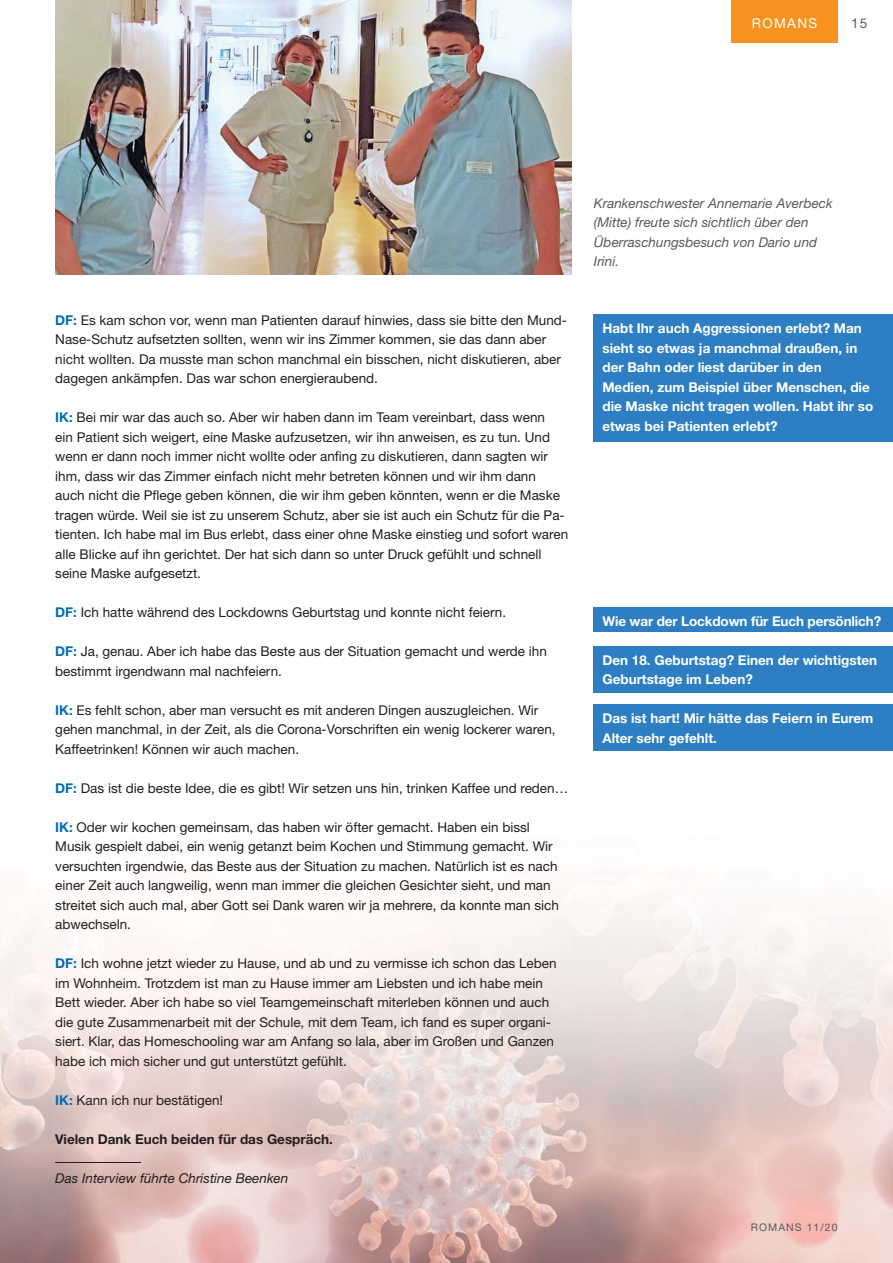
<style>
.page{position:relative;width:893px;height:1263px;background:#fff}
.page>*{position:absolute;margin:0;border:0;box-sizing:border-box;transform-origin:0 0}
.t1{font:13.5px/19.5px "Helvetica Neue";color:#231f20}
.t2{font:700 13.5px/19.5px "Helvetica Neue";color:#fff}
.t3{font:italic 13.5px/19.5px "Helvetica Neue";color:#58595b}
.t4{font:700 13.5px "Helvetica Neue";color:#231f20}
.t5{font:italic 13.5px "Helvetica Neue";color:#231f20}
.t6{font:13.5px "Helvetica Neue";letter-spacing:.1em;color:#fff}
.t7{font:13.5px "Helvetica Neue";color:#58595b}
.t8{font:10.5px "Helvetica Neue";letter-spacing:.1em;color:#58595b}
.s1{font-weight:700;color:#006cb7}
</style>
<div class="page">
<img style="left:0;top:888px;width:893px;height:375px">
<hr style="left:55px;top:1162px;width:85px;height:1px;background:#231f20">
<img style="left:55px;top:0;width:516px;height:275px">
<div style="left:594px;top:314px;width:299px;height:128px;background:#2d7ec2"></div>
<div style="left:594px;top:607px;width:299px;height:24px;background:#2d7ec2"></div>
<div style="left:594px;top:646px;width:299px;height:46px;background:#2d7ec2"></div>
<div style="left:594px;top:704px;width:299px;height:47px;background:#2d7ec2"></div>
<div style="left:731px;top:0;width:107px;height:43px;background:#f7921e"></div>
<p class="t6" style="left:752px;top:18px;width:67px">ROMANS</p>
<p class="t7" style="left:851px;top:18px;width:18px">15</p>
<p class="t1" style="left:55px;top:311px;width:513px"><span class="s1">DF:</span> Es kam schon vor, wenn man Patienten darauf hinwies, dass sie bitte den Mund-Nase-Schutz aufsetzten sollten, wenn wir ins Zimmer kommen, sie das dann aber nicht wollten. Da musste man schon manchmal ein bisschen, nicht diskutieren, aber dagegen ankämpfen. Das war schon energieraubend.</p>
<p class="t1" style="left:55px;top:409px;width:514px"><span class="s1">IK:</span> Bei mir war das auch so. Aber wir haben dann im Team vereinbart, dass wenn<br>ein Patient sich weigert, eine Maske aufzusetzen, wir ihn anweisen, es zu tun. Und wenn er dann noch immer nicht wollte oder anfing zu diskutieren, dann sagten wir ihm, dass wir das Zimmer einfach nicht mehr betreten können und wir ihm dann auch nicht die Pflege geben können, die wir ihm geben könnten, wenn er die Maske tragen würde. Weil sie ist zu unserem Schutz, aber sie ist auch ein Schutz für die Pa&shy;tienten. Ich habe mal im Bus erlebt, dass einer ohne Maske einstieg und sofort waren alle Blicke auf ihn gerichtet. Der hat sich dann so unter Druck gefühlt und schnell seine Maske aufgesetzt.</p>
<p class="t1" style="left:55px;top:604px;width:452px"><span class="s1">DF:</span> Ich hatte während des Lockdowns Geburtstag und konnte nicht feiern.</p>
<p class="t1" style="left:55px;top:643px;width:493px"><span class="s1">DF:</span> Ja, genau. Aber ich habe das Beste aus der Situation gemacht und werde ihn bestimmt irgendwann mal nachfeiern.</p>
<p class="t1" style="left:55px;top:701px;width:502px"><span class="s1">IK:</span> Es fehlt schon, aber man versucht es mit anderen Dingen auszugleichen. Wir gehen manchmal, in der Zeit, als die Corona-Vorschriften ein wenig lockerer waren,<br>Kaffeetrinken! Können wir auch machen.</p>
<p class="t1" style="left:55px;top:779px;width:514px"><span class="s1">DF:</span> Das ist die beste Idee, die es gibt! Wir setzen uns hin, trinken Kaffee und reden…</p>
<p class="t1" style="left:55px;top:818px;width:505px"><span class="s1">IK:</span> Oder wir kochen gemeinsam, das haben wir öfter gemacht. Haben ein bissl Musik gespielt dabei, ein wenig getanzt beim Kochen und Stimmung gemacht. Wir versuchten irgendwie, das Beste aus der Situation zu machen. Natürlich ist es nach einer Zeit auch langweilig, wenn man immer die gleichen Gesichter sieht, und man streitet sich auch mal, aber Gott sei Dank waren wir ja mehrere, da konnte man sich abwechseln.</p>
<p class="t1" style="left:55px;top:955px;width:503px"><span class="s1">DF:</span> Ich wohne jetzt wieder zu Hause, und ab und zu vermisse ich schon das Leben im Wohnheim. Trotzdem ist man zu Hause immer am Liebsten und ich habe mein Bett wieder. Aber ich habe so viel Teamgemeinschaft miterleben können und auch die gute Zusammenarbeit mit der Schule, mit dem Team, ich fand es super organi&shy;siert. Klar, das Homeschooling war am Anfang so lala, aber im Großen und Ganzen habe ich mich sicher und gut unterstützt gefühlt.</p>
<p class="t1" style="left:55px;top:1091px;width:169px"><span class="s1">IK:</span> Kann ich nur bestätigen!</p>
<p class="t4" style="left:55px;top:1134px;width:279px">Vielen Dank Euch beiden für das Gespräch.</p>
<p class="t5" style="left:55px;top:1173px;width:234px">Das Interview führte Christine Beenken</p>
<p class="t3" style="left:594px;top:194px;width:240px">Krankenschwester Annemarie Averbeck (Mitte) freute sich sichtlich über den<br>Überraschungsbesuch von Dario und<br>Irini.</p>
<p class="t2" style="left:602px;top:320px;width:272px">Habt Ihr auch Aggressionen erlebt? Man sieht so etwas ja manchmal draußen, in der Bahn oder liest darüber in den Medien, zum Beispiel über Menschen, die die Maske nicht tragen wollen. Habt ihr so etwas bei Patienten erlebt?</p>
<p class="t2" style="left:602px;top:612px;width:280px">Wie war der Lockdown für Euch persönlich?</p>
<p class="t2" style="left:602px;top:651px;width:276px">Den 18. Geburtstag? Einen der wichtigsten<br>Geburtstage im Leben?</p>
<p class="t2" style="left:602px;top:710px;width:272px">Das ist hart! Mir hätte das Feiern in Eurem<br>Alter sehr gefehlt.</p>
<p class="t8" style="left:751px;top:1223px;width:88px">ROMANS 11/20</p>
</div>
